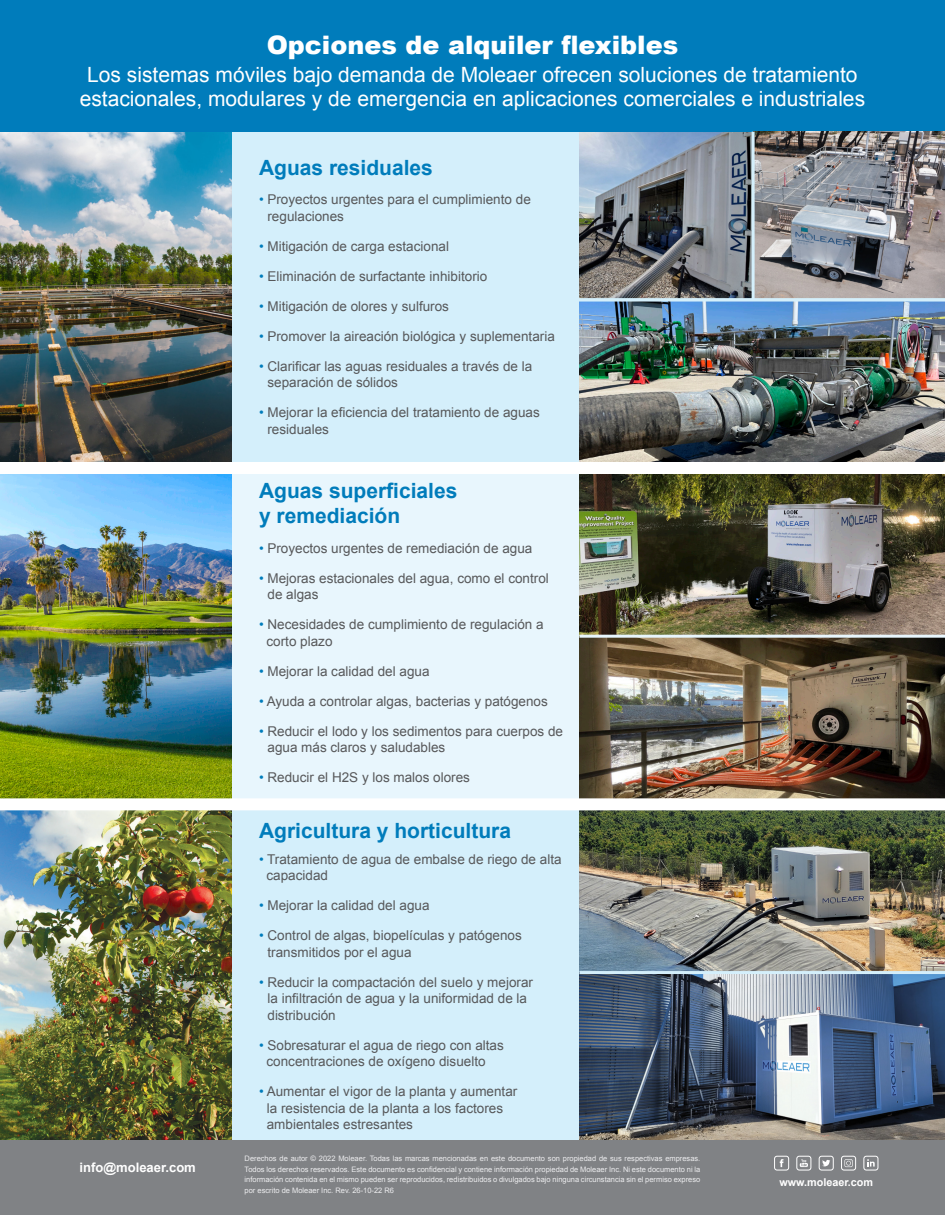
<style>
.page{position:relative;width:945px;height:1215px;background:#fff}
.page>*{position:absolute;margin:0;border:0;box-sizing:border-box;transform-origin:0 0}
.t1{font:900 25.5px "Arial";color:#fff}
.t2{font:21px/23.9px "Arial";color:#fff;text-align:center}
.t3{font:700 21px "Arial";color:#007cbb}
.t4{font:13.5px/16.5px "Arial";color:#57585a}
.t5{font:700 13.05px "Arial";color:#fff}
.t6{font:700 10.8px "Arial";color:#fff}
.t7{font:7.5px/10.5px "Arial";color:#ececee;text-align:justify}
.s1{color:#007cbb}
</style>
<div class="page">
<div style="left:0;top:804px;width:945px;height:337px;background:#d4effb"></div>
<div style="left:0;top:468px;width:945px;height:336px;background:#e8f6fd"></div>
<div style="left:0;top:132px;width:945px;height:336px;background:#d4effb"></div>
<img style="left:579px;top:132px;width:173px;height:166px">
<img style="left:579px;top:474px;width:366px;height:161px">
<img style="left:579px;top:810px;width:366px;height:161px">
<img style="left:0;top:132px;width:232px;height:330px">
<img style="left:0;top:474px;width:232px;height:324px">
<img style="left:0;top:810px;width:232px;height:331px">
<img style="left:579px;top:301px;width:366px;height:161px">
<img style="left:579px;top:638px;width:366px;height:160px">
<img style="left:579px;top:974px;width:366px;height:167px">
<div style="left:0;top:1141px;width:945px;height:74px;background:#808285"></div>
<svg style="left:800px;top:1155px;width:8px;height:12px"></svg>
<div style="left:796px;top:1156px;width:15px;height:15px;border:1px solid #fff;border-radius:3px"></div>
<div style="left:819px;top:1156px;width:15px;height:15px;border:1px solid #fff;border-radius:3px"></div>
<div style="left:774px;top:1156px;width:15px;height:15px;border:1px solid #fff;border-radius:3px"></div>
<div style="left:841px;top:1156px;width:15px;height:15px;border:1px solid #fff;border-radius:3px"></div>
<div style="left:863px;top:1156px;width:15px;height:15px;border:1px solid #fff;border-radius:3px"></div>
<svg style="left:822px;top:1155px;width:9px;height:12px"></svg>
<svg style="left:844px;top:1155px;width:9px;height:12px"></svg>
<svg style="left:867px;top:1155px;width:8px;height:12px"></svg>
<svg style="left:778px;top:1155px;width:8px;height:12px"></svg>
<div style="left:0;top:0;width:945px;height:132px;background:#007cbb"></div>
<div style="left:0;top:462px;width:945px;height:12px;background:#fff"></div>
<div style="left:0;top:798px;width:945px;height:12px;background:#fff"></div>
<img style="left:755px;top:132px;width:190px;height:166px">
<p class="t1" style="left:267px;top:26px;width:413px">Opciones de alquiler flexibles</p>
<p class="t2" style="left:80px;top:63px;width:787px">Los sistemas móviles bajo demanda de Moleaer ofrecen soluciones de tratamiento estacionales, modulares y de emergencia en aplicaciones comerciales e industriales</p>
<p class="t3" style="left:259px;top:153px;width:175px">Aguas residuales</p>
<p class="t4" style="left:267px;top:192px;width:265px;text-indent:-8px"><span class="s1">•</span> Proyectos urgentes para el cumplimiento de regulaciones</p>
<p class="t4" style="left:259px;top:238px;width:192px"><span class="s1">•</span> Mitigación de carga estacional</p>
<p class="t4" style="left:259px;top:268px;width:230px"><span class="s1">•</span> Eliminación de surfactante inhibitorio</p>
<p class="t4" style="left:259px;top:298px;width:192px"><span class="s1">•</span> Mitigación de olores y sulfuros</p>
<p class="t4" style="left:259px;top:328px;width:297px"><span class="s1">•</span> Promover la aireación biológica y suplementaria</p>
<p class="t4" style="left:267px;top:358px;width:266px;text-indent:-8px"><span class="s1">•</span> Clarificar las aguas residuales a través de la separación de sólidos</p>
<p class="t4" style="left:267px;top:405px;width:274px;text-indent:-8px"><span class="s1">•</span> Mejorar la eficiencia del tratamiento de aguas residuales</p>
<p class="t3" style="left:259px;top:477px;width:200px">Aguas superficiales</p>
<p class="t3" style="left:259px;top:502px;width:143px">y remediación</p>
<p class="t4" style="left:259px;top:540px;width:275px"><span class="s1">•</span> Proyectos urgentes de remediación de agua</p>
<p class="t4" style="left:267px;top:570px;width:283px;text-indent:-8px"><span class="s1">•</span> Mejoras estacionales del agua, como el control de algas</p>
<p class="t4" style="left:267px;top:617px;width:279px;text-indent:-8px"><span class="s1">•</span> Necesidades de cumplimiento de regulación a corto plazo</p>
<p class="t4" style="left:259px;top:663px;width:172px"><span class="s1">•</span> Mejorar la calidad del agua</p>
<p class="t4" style="left:259px;top:693px;width:290px"><span class="s1">•</span> Ayuda a controlar algas, bacterias y patógenos</p>
<p class="t4" style="left:267px;top:723px;width:297px;text-indent:-8px"><span class="s1">•</span> Reducir el lodo y los sedimentos para cuerpos de agua más claros y saludables</p>
<p class="t4" style="left:259px;top:770px;width:213px"><span class="s1">•</span> Reducir el H2S y los malos olores</p>
<p class="t3" style="left:259px;top:817px;width:254px">Agricultura y horticultura</p>
<p class="t5" style="left:79px;top:1159px;width:118px">info@moleaer.com</p>
<p class="t4" style="left:267px;top:851px;width:297px;text-indent:-8px"><span class="s1">•</span> Tratamiento de agua de embalse de riego de alta capacidad</p>
<p class="t4" style="left:259px;top:897px;width:172px"><span class="s1">•</span> Mejorar la calidad del agua</p>
<p class="t4" style="left:267px;top:927px;width:256px;text-indent:-8px"><span class="s1">•</span> Control de algas, biopelículas y patógenos transmitidos por el agua</p>
<p class="t4" style="left:267px;top:974px;width:267px;text-indent:-8px"><span class="s1">•</span> Reducir la compactación del suelo y mejorar la infiltración de agua y la uniformidad de la distribución</p>
<p class="t4" style="left:267px;top:1037px;width:239px;text-indent:-8px"><span class="s1">•</span> Sobresaturar el agua de riego con altas concentraciones de oxígeno disuelto</p>
<p class="t4" style="left:267px;top:1083px;width:252px;text-indent:-8px"><span class="s1">•</span> Aumentar el vigor de la planta y aumentar la resistencia de la planta a los factores ambientales estresantes</p>
<p class="t7" style="left:245px;top:1153px;width:457px">Derechos de autor © 2022 Moleaer. Todas las marcas mencionadas en este documento son propiedad de sus respectivas empresas.<br>Todos los derechos reservados. Este documento es confidencial y contiene información propiedad de Moleaer Inc. Ni este documento ni la información contenida en el mismo pueden ser reproducidos, redistribuidos o divulgados bajo ninguna circunstancia sin el permiso expreso por escrito de Moleaer Inc. Rev. 26-10-22 R6</p>
<p class="t6" style="left:779px;top:1175px;width:95px">www.moleaer.com</p>
</div>
